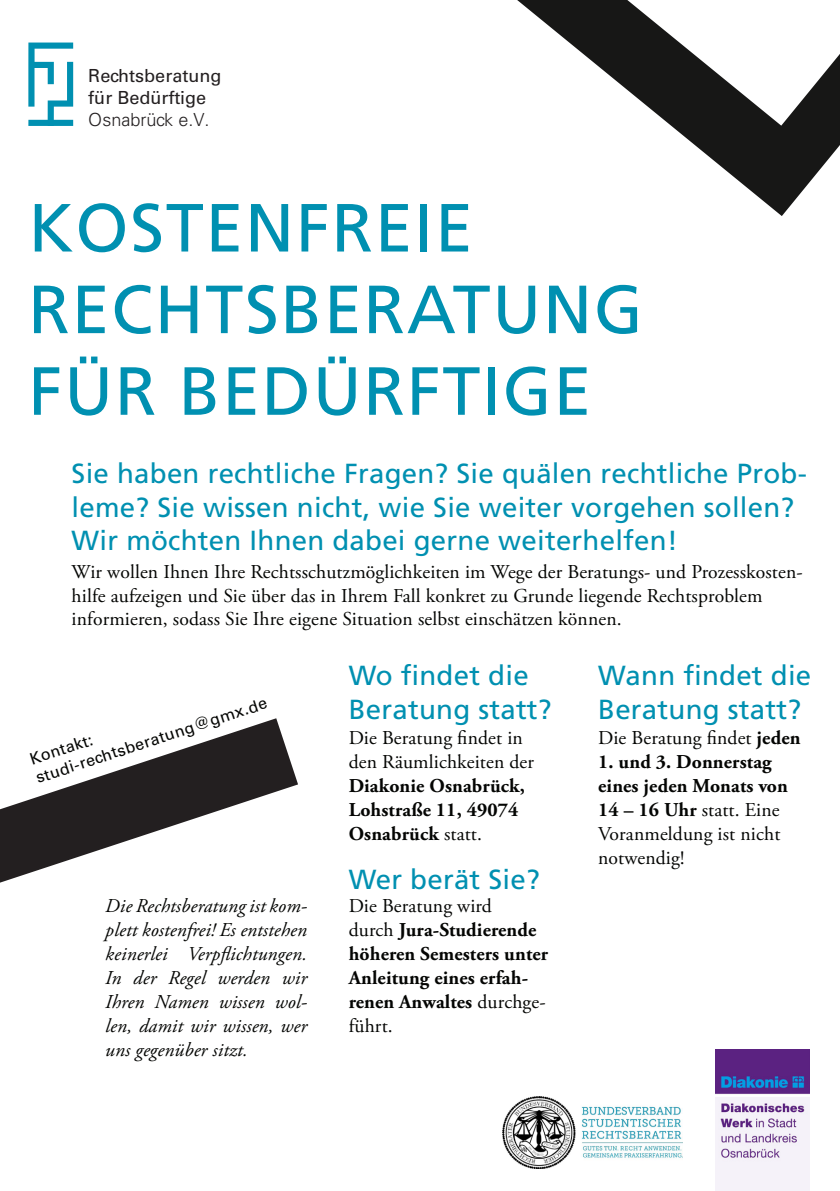
<style>
.page{position:relative;width:840px;height:1191px;background:#fff}
.page>*{position:absolute;margin:0;border:0;box-sizing:border-box;transform-origin:0 0}
.t1{font:68px "Frutiger LT Std";letter-spacing:.025em;color:#0090b1}
.Paragraph_Style_2{font:27.6px/33.2px "Frutiger LT Std";letter-spacing:.01em;color:#0090b1}
.Paragraph_Style_1{font:19.6px/24px "Adobe Garamond Pro";letter-spacing:.005em;color:#040503}
.Paragraph_Style_3{font:700 19.6px/24px "Adobe Garamond Pro";letter-spacing:.005em;color:#040503}
.t2{font:italic 19.6px/24px "Adobe Garamond Pro";letter-spacing:.005em;color:#040503;text-align:justify}
.t3{font:18px "Univers LT Std";color:#231f20}
.t4{font:300 18px "Univers LT Std";color:#231f20}
.t5{font:16.2px "Univers LT Std";color:#040503}
.s1{font-weight:700}
.s2{font-weight:400}
</style>
<div class="page">
<svg style="left:0;top:718px;width:298px;height:94px"></svg>
<svg style="left:0;top:812px;width:536px;height:357px"></svg>
<img style="left:715px;top:1050px;width:94px;height:141px">
<img style="left:502px;top:1096px;width:180px;height:72px">
<svg style="left:517px;top:0;width:322px;height:216px"></svg>
<svg style="left:28px;top:43px;width:45px;height:77px"></svg>
<div style="left:28px;top:120px;width:45px;height:6px;background:#0090b1"></div>
<p class="t3" style="left:88px;top:65px;width:135px">Rechtsberatung</p>
<p class="t3" style="left:88px;top:87px;width:119px">für Bedürftige</p>
<p class="t4" style="left:88px;top:108px;width:123px">Osnabrück e.V.</p>
<p class="t1" style="left:28px;top:188px;width:446px">KOSTENFREIE</p>
<p class="t1" style="left:28px;top:269px;width:615px">RECHTSBERATUNG</p>
<p class="t1" style="left:28px;top:351px;width:564px">FÜR BEDÜRFTIGE</p>
<p class="Paragraph_Style_2" style="left:72px;top:457px;width:736px">Sie haben rechtliche Fragen? Sie quälen rechtliche Prob&shy;leme? Sie wissen nicht, wie Sie weiter vorgehen sollen?<br>Wir möchten Ihnen dabei gerne weiterhelfen!</p>
<p class="Paragraph_Style_1" style="left:72px;top:561px;width:732px">Wir wollen Ihnen Ihre Rechtsschutzmöglichkeiten im Wege der Beratungs- und Prozesskosten&shy;hilfe aufzeigen und Sie über das in Ihrem Fall konkret zu Grunde liegende Rechtsproblem informieren, sodass Sie Ihre eigene Situation selbst einschätzen können.</p>
<p class="t5" style="left:33px;top:768px;width:244px;rotate:-18deg">studi-rechtsberatung@gmx.de</p>
<p class="t5" style="left:27px;top:750px;width:67px;rotate:-18deg">Kontakt:</p>
<p class="t2" style="left:105px;top:894px;width:203px">Die Rechtsberatung ist kom&shy;plett kostenfrei! Es entstehen keinerlei Verpflichtungen.<br>In der Regel werden wir Ihren Namen wissen wol&shy;len, damit wir wissen, wer uns gegenüber sitzt.</p>
<p class="Paragraph_Style_2" style="left:348px;top:659px;width:181px">Wo findet die</p>
<p class="Paragraph_Style_2" style="left:348px;top:692px;width:204px">Beratung statt?</p>
<p class="Paragraph_Style_1" style="left:348px;top:726px;width:187px">Die Beratung findet in den Räumlichkeiten der<br><span class="s1">Diakonie Osnabrück,<br>Lohstraße 11, 49074<br>Osnabrück</span> statt.</p>
<p class="Paragraph_Style_2" style="left:348px;top:862px;width:193px">Wer berät Sie?</p>
<p class="Paragraph_Style_3" style="left:348px;top:894px;width:201px"><span class="s2">Die Beratung wird<br>durch</span> Jura-Studierende höheren Semesters unter<br>Anleitung eines erfah&shy;renen Anwaltes <span class="s2">durchge&shy;führt.</span></p>
<p class="Paragraph_Style_2" style="left:598px;top:659px;width:214px">Wann findet die<br>Beratung statt?</p>
<p class="Paragraph_Style_1" style="left:598px;top:726px;width:204px">Die Beratung findet <span class="s1">jeden</span></p>
<p class="Paragraph_Style_3" style="left:598px;top:750px;width:191px">1. und 3. Donnerstag eines jeden Monats von<br>14 – 16 Uhr <span class="s2">statt. Eine<br>Voranmeldung ist nicht notwendig!</span></p>
</div>
